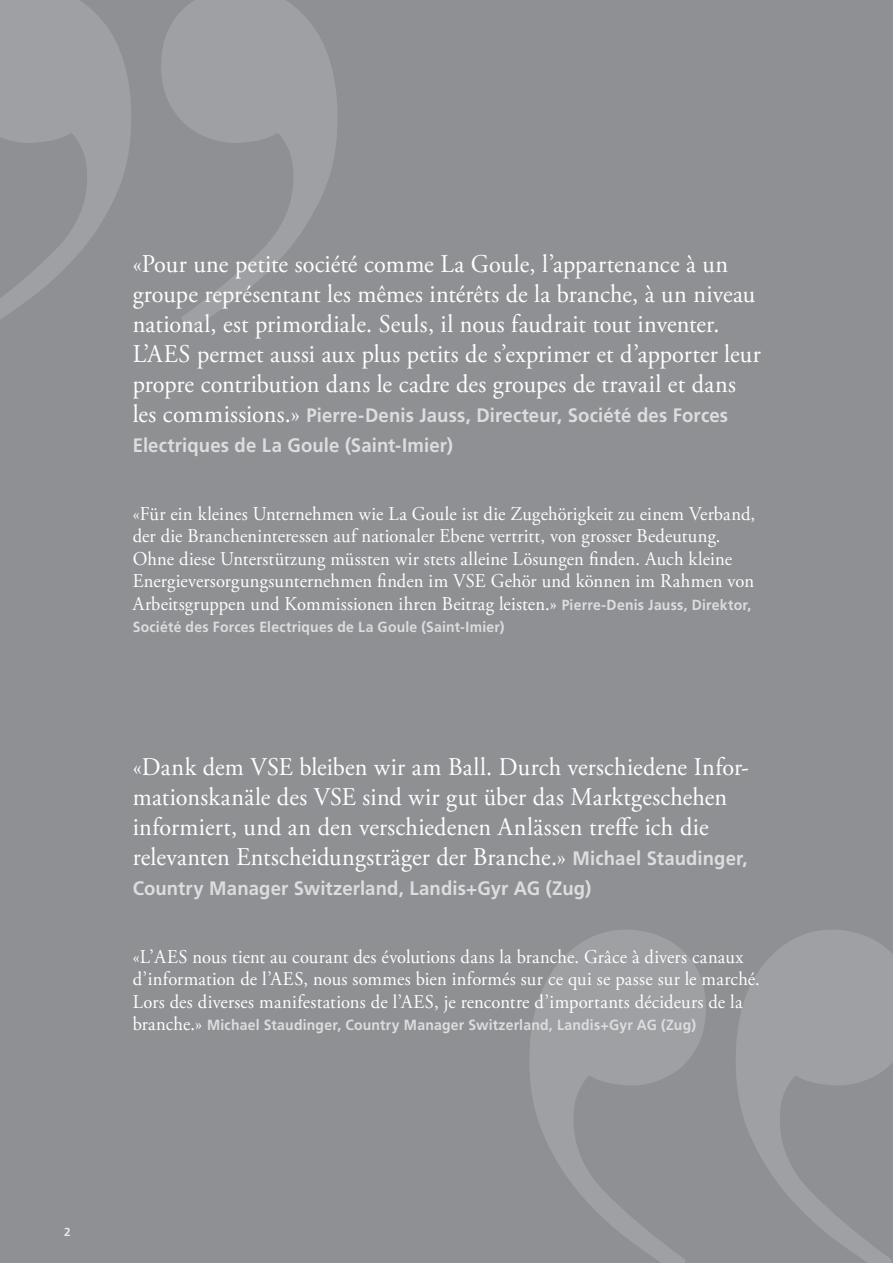
<style>
.page{position:relative;width:893px;height:1263px;background:#fff}
.page>*{position:absolute;margin:0;border:0;box-sizing:border-box;transform-origin:0 0}
.Quelle_MIT_LINIE{font:25.5px/30px "Adobe Garamond Pro";letter-spacing:.005em;color:#fff;scale:.95 1}
.Quelle_MIT_LINIE-2{font:19.5px/22.5px "Adobe Garamond Pro";letter-spacing:.01em;color:#fff;scale:.95 1}
.Quelle_MIT_LINIE-3{font:700 19.5px/30px "Frutiger LT Std";letter-spacing:.005em;color:#dcdddf;scale:.95 1}
.Quelle_MIT_LINIE-4{font:700 14.7px "Frutiger LT Std";letter-spacing:.015em;color:#dcdddf;scale:.95 1}
.t1{font:700 11.7px "Frutiger LT Std";color:#fff}
.s1{font-family:"Adobe Garamond Pro";font-weight:400;font-size:25.5px;color:#fff}
.s2{font-family:"Frutiger LT Std";font-weight:700;font-size:14.7px;color:#dcdddf}
.s3{font-family:"Frutiger LT Std";font-weight:700;font-size:19.5px;color:#dcdddf}
.s4{font-family:"Adobe Garamond Pro";font-weight:400;font-size:19.5px;color:#fff}
</style>
<div class="page">
<hr style="left:892px;top:0;width:1px;height:1263px;background:#231f20">
<div style="left:0;top:0;width:892px;height:1263px;background:#8e9093"></div>
<svg style="left:0;top:0;width:893px;height:332px"></svg>
<svg style="left:161px;top:0;width:177px;height:332px"></svg>
<svg style="left:736px;top:929px;width:157px;height:334px;fill:#9d9ea1"></svg>
<svg style="left:530px;top:930px;width:176px;height:333px"></svg>
<p class="Quelle_MIT_LINIE" style="left:133px;top:250px;width:663px">«Pour une petite société comme La Goule, l’appartenance à un groupe représentant les mêmes intérêts de la branche, à un niveau national, est primordiale. Seuls, il nous faudrait tout inventer.<br>L’AES permet aussi aux plus petits de s’exprimer et d’apporter leur propre contribution dans le cadre des groupes de travail et dans</p>
<p class="Quelle_MIT_LINIE-3" style="left:133px;top:401px;width:628px"><span class="s1">les commissions.»</span> Pierre-Denis Jauss, Directeur, Société des Forces<br>Electriques de La Goule (Saint-Imier)</p>
<p class="Quelle_MIT_LINIE-2" style="left:133px;top:503px;width:657px">«Für ein kleines Unternehmen wie La Goule ist die Zugehörigkeit zu einem Verband, der die Brancheninteressen auf nationaler Ebene vertritt, von grosser Bedeutung.<br>Ohne diese Unterstützung müssten wir stets alleine Lösungen finden. Auch kleine Energieversorgungsunternehmen finden im VSE Gehör und können im Rahmen von Arbeitsgruppen und Kommissionen ihren Beitrag leisten.» <span class="s2">Pierre-Denis Jauss, Direktor,</span></p>
<p class="Quelle_MIT_LINIE-4" style="left:133px;top:619px;width:393px">Société des Forces Electriques de La Goule (Saint-Imier)</p>
<p class="Quelle_MIT_LINIE" style="left:133px;top:753px;width:650px">«Dank dem VSE bleiben wir am Ball. Durch verschiedene Infor&shy;mationskanäle des VSE sind wir gut über das Marktgeschehen informiert, und an den verschiedenen Anlässen treffe ich die relevanten Entscheidungsträger der Branche.» <span class="s3">Michael Staudinger,</span></p>
<p class="Quelle_MIT_LINIE-3" style="left:133px;top:873px;width:484px">Country Manager Switzerland, Landis+Gyr AG (Zug)</p>
<p class="Quelle_MIT_LINIE-2" style="left:133px;top:946px;width:662px">«L’AES nous tient au courant des évolutions dans la branche. Grâce à divers canaux d’information de l’AES, nous sommes bien informés sur ce qui se passe sur le marché.<br>Lors des diverses manifestations de l’AES, je rencontre d’importants décideurs de la</p>
<p class="Quelle_MIT_LINIE-4" style="left:133px;top:1016px;width:594px"><span class="s4">branche.»</span> Michael Staudinger, Country Manager Switzerland, Landis+Gyr AG (Zug)</p>
<p class="t1" style="left:64px;top:1224px;width:8px">2</p>
</div>
